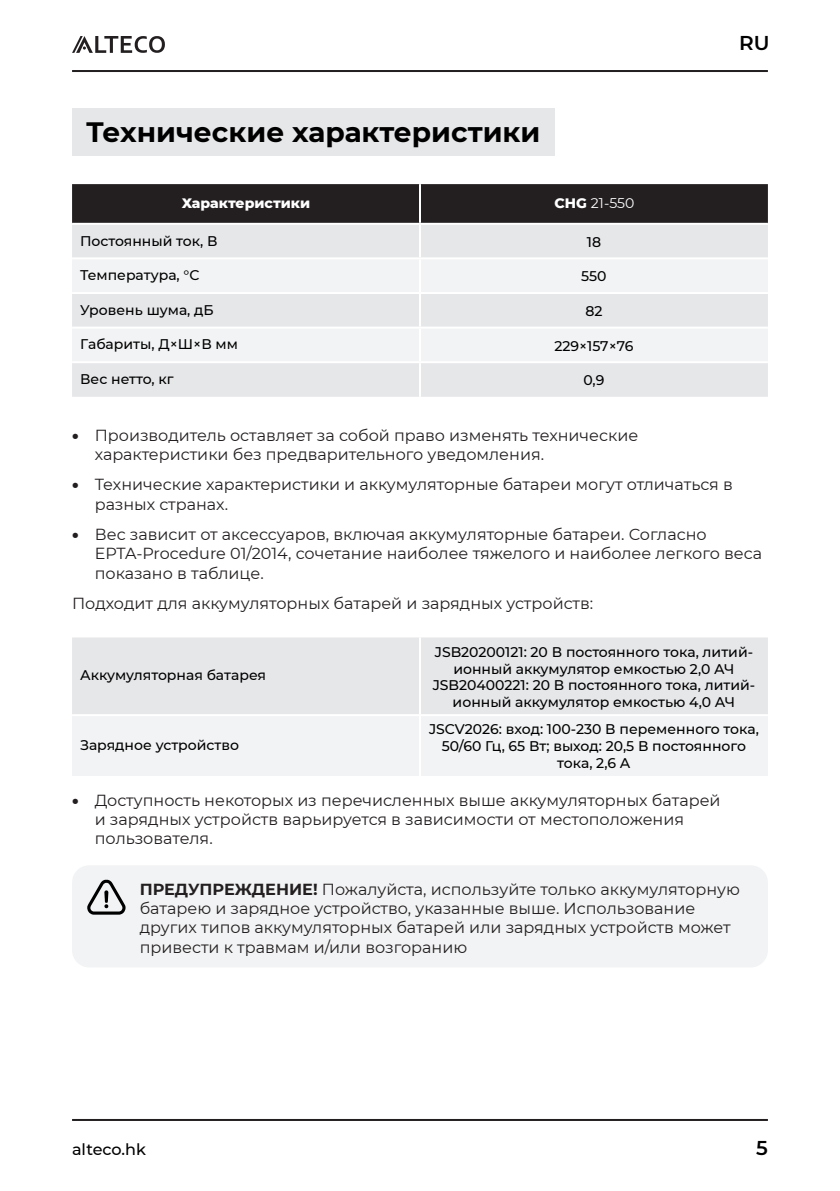
<style>
.page{position:relative;width:840px;height:1191px;background:#fff}
.page>*{position:absolute;margin:0;border:0;box-sizing:border-box;transform-origin:0 0}
.t1{font:700 28px "Montserrat";color:#000}
.t2{font:600 20px "Montserrat";color:#000}
.t3{font:16px/19.2px "Montserrat";color:#231f20}
.t4{font:500 16px "Montserrat";color:#000}
.t5{font:500 14px/16.8px "Montserrat";color:#000;text-align:center}
.t6{font:800 14px "Montserrat";color:#fff}
.t7{font:14px "Montserrat";color:#fff}
.s1{font-weight:800}
.s2{font-weight:900}
.s3{font-weight:700}
</style>
<div class="page">
<hr style="left:72px;top:70px;width:695px;height:2px;background:#231f20">
<hr style="left:72px;top:1119px;width:695px;height:2px;background:#231f20">
<svg style="left:72px;top:36px;width:93px;height:17px"></svg>
<div style="left:72px;top:108px;width:482px;height:48px;background:#e6e7e9"></div>
<div style="left:72px;top:184px;width:695px;height:39px;background:#231f20"></div>
<div style="left:72px;top:225px;width:695px;height:172px;background:#e6e7e9"></div>
<svg style="left:72px;top:259px;width:695px;height:102px;fill:#f2f3f4"></svg>
<hr style="left:419px;top:184px;width:2px;height:39px;background:#fff">
<hr style="left:419px;top:225px;width:2px;height:32px;background:#fff">
<hr style="left:72px;top:257px;width:348px;height:2px;background:#fff">
<hr style="left:420px;top:257px;width:347px;height:2px;background:#fff">
<hr style="left:419px;top:259px;width:2px;height:33px;background:#fff">
<hr style="left:72px;top:292px;width:348px;height:2px;background:#fff">
<hr style="left:420px;top:292px;width:347px;height:2px;background:#fff">
<hr style="left:419px;top:294px;width:2px;height:32px;background:#fff">
<hr style="left:72px;top:326px;width:348px;height:2px;background:#fff">
<hr style="left:420px;top:326px;width:347px;height:2px;background:#fff">
<hr style="left:419px;top:328px;width:2px;height:33px;background:#fff">
<hr style="left:72px;top:361px;width:348px;height:2px;background:#fff">
<hr style="left:420px;top:361px;width:347px;height:2px;background:#fff">
<hr style="left:419px;top:363px;width:2px;height:34px;background:#fff">
<div style="left:72px;top:637px;width:695px;height:77px;background:#e6e7e9"></div>
<div style="left:72px;top:716px;width:695px;height:60px;background:#f2f3f4"></div>
<hr style="left:419px;top:637px;width:2px;height:77px;background:#fff">
<hr style="left:419px;top:716px;width:2px;height:60px;background:#fff">
<div style="left:72px;top:865px;width:695px;height:102px;background:#f2f3f4;border-radius:17px"></div>
<svg style="left:87px;top:879px;width:38px;height:35px"></svg>
<h1 class="t1" style="left:86px;top:111px;width:455px">Технические характеристики</h1>
<p class="t6" style="left:181px;top:193px;width:130px">Характеристики</p>
<p class="t7" style="left:554px;top:193px;width:81px"><span class="s1">CHG</span> 21-550</p>
<p class="t5" style="left:80px;top:232px;width:139px">Постоянный ток, В</p>
<p class="t5" style="left:586px;top:233px;width:16px">18</p>
<p class="t5" style="left:80px;top:266px;width:121px">Температура, °C</p>
<p class="t5" style="left:581px;top:267px;width:27px">550</p>
<p class="t5" style="left:80px;top:301px;width:135px">Уровень шума, дБ</p>
<p class="t5" style="left:585px;top:302px;width:19px">82</p>
<p class="t5" style="left:80px;top:335px;width:159px">Габариты, Д×Ш×В мм</p>
<p class="t5" style="left:554px;top:336px;width:81px">229×157×76</p>
<p class="t5" style="left:80px;top:370px;width:95px">Вес нетто, кг</p>
<p class="t5" style="left:583px;top:371px;width:22px">0,9</p>
<p class="t2" style="left:738px;top:29px;width:32px">RU</p>
<p class="t3" style="left:95px;top:425px;width:545px;text-indent:-23px"><span class="s2">•</span> Производитель оставляет за собой право изменять технические характеристики без предварительного уведомления.</p>
<p class="t3" style="left:95px;top:474px;width:639px;text-indent:-23px"><span class="s2">•</span> Технические характеристики и аккумуляторные батареи могут отличаться в разных странах.</p>
<p class="t3" style="left:95px;top:524px;width:668px;text-indent:-23px"><span class="s2">•</span> Вес зависит от аксессуаров, включая аккумуляторные батареи. Согласно<br>EPTA-Procedure 01/2014, сочетание наиболее тяжелого и наиболее легкого веса показано в таблице.</p>
<p class="t3" style="left:72px;top:593px;width:522px">Подходит для аккумуляторных батарей и зарядных устройств:</p>
<p class="t5" style="left:80px;top:666px;width:187px">Аккумуляторная батарея</p>
<p class="t5" style="left:80px;top:736px;width:160px">Зарядное устройство</p>
<p class="t5" style="left:432px;top:643px;width:324px">JSB20200121: 20 В постоянного тока, литий&shy;ионный аккумулятор емкостью 2,0 АЧ JSB20400221: 20 В постоянного тока, литий&shy;ионный аккумулятор емкостью 4,0 АЧ</p>
<p class="t5" style="left:429px;top:720px;width:331px">JSCV2026: вход: 100-230 В переменного тока,<br>50/60 Гц, 65 Вт; выход: 20,5 В постоянного тока, 2,6 А</p>
<p class="t3" style="left:95px;top:790px;width:627px;text-indent:-23px"><span class="s2">•</span> Доступность некоторых из перечисленных выше аккумуляторных батарей и зарядных устройств варьируется в зависимости от местоположения пользователя.</p>
<p class="t3" style="left:140px;top:879px;width:601px"><span class="s3">ПРЕДУПРЕЖДЕНИЕ!</span> Пожалуйста, используйте только аккумуляторную батарею и зарядное устройство, указанные выше. Использование других типов аккумуляторных батарей или зарядных устройств может привести к травмам и/или возгоранию</p>
<p class="t4" style="left:72px;top:1138px;width:75px">alteco.hk</p>
<p class="t2" style="left:755px;top:1133px;width:13px">5</p>
</div>
